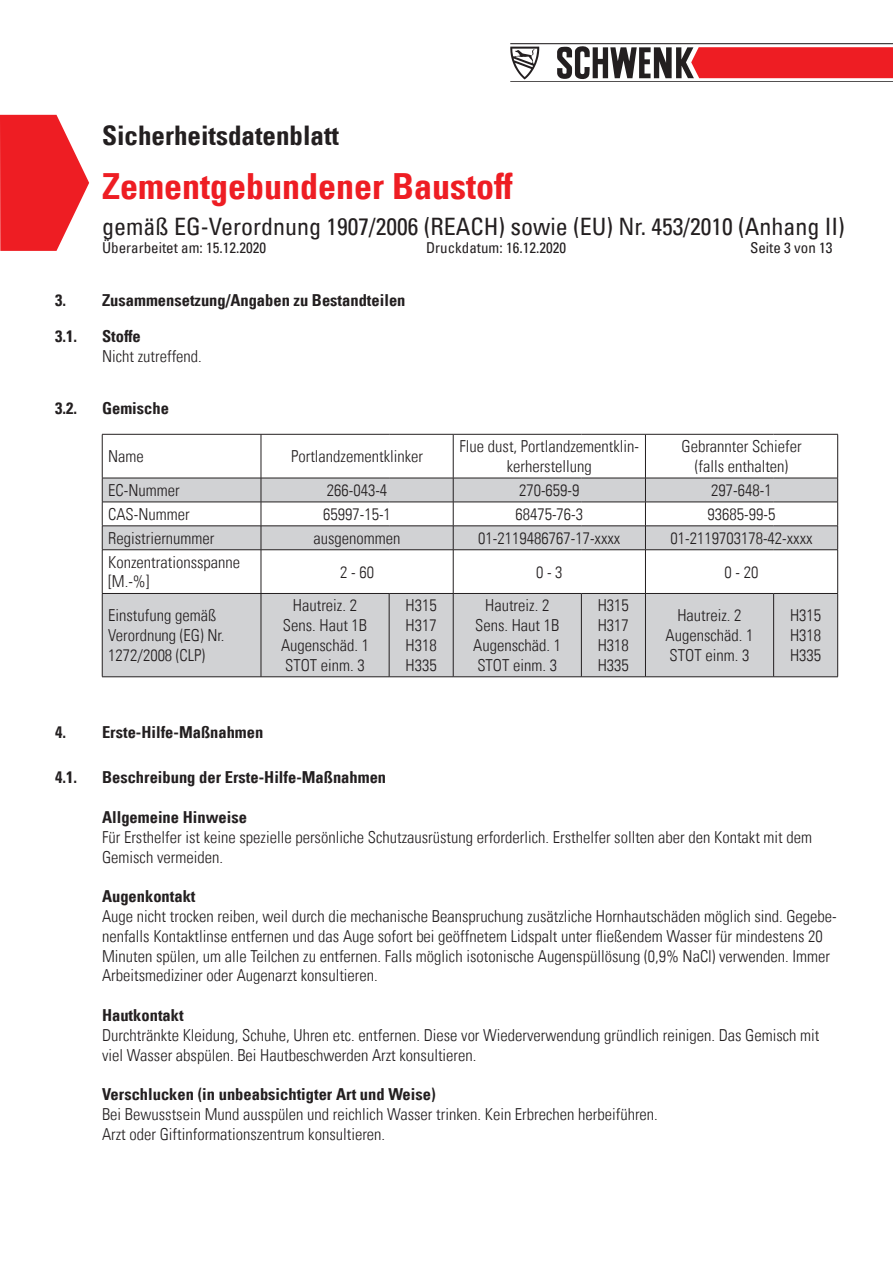
<style>
.page{position:relative;width:893px;height:1263px;background:#fff}
.page>*{position:absolute;margin:0;border:0;box-sizing:border-box;transform-origin:0 0}
.t1{font:36px "Univers Com 67 Bold Cond";color:#ee1d23}
.t2{font:27px "Univers Com 67 Bold Cond";color:#231f20}
.t3{font:condensed 24px "Univers Com 57";color:#231f20}
.t4{font:16.5px/19.8px "Univers Com 47 Light Cond";color:#231f20}
.t5{font:16.5px/36px "Univers Com 67 Bold Cond";color:#231f20}
.t6{font:condensed 15px "Univers Com 57";color:#231f20}
</style>
<div class="page">
<hr style="left:510px;top:81px;width:383px;height:1px;background:#231f20">
<hr style="left:510px;top:43px;width:383px;height:1px;background:#231f20">
<svg style="left:510px;top:47px;width:29px;height:32px"></svg>
<svg style="left:557px;top:46px;width:336px;height:33px"></svg>
<svg style="left:0;top:115px;width:89px;height:136px"></svg>
<svg style="left:103px;top:435px;width:734px;height:43px"></svg>
<svg style="left:103px;top:479px;width:734px;height:197px;fill:#d1d2d4"></svg>
<hr style="left:102px;top:434px;width:159px;height:1px;background:#231f20">
<hr style="left:102px;top:434px;width:1px;height:44px;background:#231f20">
<hr style="left:261px;top:434px;width:128px;height:1px;background:#231f20">
<hr style="left:261px;top:434px;width:1px;height:44px;background:#231f20">
<hr style="left:389px;top:434px;width:64px;height:1px;background:#231f20">
<hr style="left:453px;top:434px;width:128px;height:1px;background:#231f20">
<hr style="left:453px;top:434px;width:1px;height:44px;background:#231f20">
<hr style="left:581px;top:434px;width:64px;height:1px;background:#231f20">
<hr style="left:645px;top:434px;width:129px;height:1px;background:#231f20">
<hr style="left:645px;top:434px;width:1px;height:44px;background:#231f20">
<hr style="left:774px;top:434px;width:64px;height:1px;background:#231f20">
<hr style="left:837px;top:434px;width:1px;height:44px;background:#231f20">
<hr style="left:102px;top:478px;width:159px;height:1px;background:#231f20">
<hr style="left:261px;top:478px;width:128px;height:1px;background:#231f20">
<hr style="left:389px;top:478px;width:64px;height:1px;background:#231f20">
<hr style="left:453px;top:478px;width:128px;height:1px;background:#231f20">
<hr style="left:581px;top:478px;width:64px;height:1px;background:#231f20">
<hr style="left:645px;top:478px;width:129px;height:1px;background:#231f20">
<hr style="left:774px;top:478px;width:64px;height:1px;background:#231f20">
<hr style="left:102px;top:502px;width:159px;height:1px;background:#231f20">
<hr style="left:261px;top:502px;width:128px;height:1px;background:#231f20">
<hr style="left:389px;top:502px;width:64px;height:1px;background:#231f20">
<hr style="left:453px;top:502px;width:128px;height:1px;background:#231f20">
<hr style="left:581px;top:502px;width:64px;height:1px;background:#231f20">
<hr style="left:645px;top:502px;width:129px;height:1px;background:#231f20">
<hr style="left:774px;top:502px;width:64px;height:1px;background:#231f20">
<hr style="left:102px;top:526px;width:159px;height:1px;background:#231f20">
<svg style="left:102px;top:478px;width:1px;height:71px"></svg>
<hr style="left:261px;top:526px;width:128px;height:1px;background:#231f20">
<svg style="left:261px;top:478px;width:1px;height:71px"></svg>
<hr style="left:389px;top:526px;width:64px;height:1px;background:#231f20">
<hr style="left:453px;top:526px;width:128px;height:1px;background:#231f20">
<svg style="left:453px;top:478px;width:1px;height:71px"></svg>
<hr style="left:581px;top:526px;width:64px;height:1px;background:#231f20">
<hr style="left:645px;top:526px;width:129px;height:1px;background:#231f20">
<svg style="left:645px;top:478px;width:1px;height:71px"></svg>
<hr style="left:774px;top:526px;width:64px;height:1px;background:#231f20">
<hr style="left:102px;top:549px;width:159px;height:1px;background:#231f20">
<hr style="left:102px;top:550px;width:1px;height:43px;background:#231f20">
<hr style="left:261px;top:549px;width:128px;height:1px;background:#231f20">
<hr style="left:261px;top:550px;width:1px;height:43px;background:#231f20">
<hr style="left:389px;top:549px;width:64px;height:1px;background:#231f20">
<hr style="left:453px;top:549px;width:128px;height:1px;background:#231f20">
<hr style="left:453px;top:550px;width:1px;height:43px;background:#231f20">
<hr style="left:581px;top:549px;width:64px;height:1px;background:#231f20">
<hr style="left:645px;top:549px;width:129px;height:1px;background:#231f20">
<hr style="left:645px;top:550px;width:1px;height:43px;background:#231f20">
<hr style="left:774px;top:549px;width:64px;height:1px;background:#231f20">
<hr style="left:102px;top:593px;width:159px;height:1px;background:#231f20">
<hr style="left:102px;top:594px;width:1px;height:83px;background:#231f20">
<hr style="left:261px;top:593px;width:128px;height:1px;background:#231f20">
<hr style="left:261px;top:594px;width:1px;height:83px;background:#231f20">
<hr style="left:389px;top:593px;width:64px;height:1px;background:#231f20">
<hr style="left:389px;top:594px;width:1px;height:83px;background:#231f20">
<hr style="left:453px;top:593px;width:128px;height:1px;background:#231f20">
<hr style="left:453px;top:594px;width:1px;height:83px;background:#231f20">
<hr style="left:581px;top:593px;width:64px;height:1px;background:#231f20">
<hr style="left:581px;top:594px;width:1px;height:83px;background:#231f20">
<hr style="left:645px;top:593px;width:129px;height:1px;background:#231f20">
<hr style="left:645px;top:594px;width:1px;height:83px;background:#231f20">
<hr style="left:774px;top:593px;width:64px;height:1px;background:#231f20">
<hr style="left:773px;top:594px;width:1px;height:83px;background:#231f20">
<hr style="left:837px;top:594px;width:1px;height:83px;background:#231f20">
<hr style="left:102px;top:676px;width:159px;height:1px;background:#231f20">
<hr style="left:261px;top:676px;width:128px;height:1px;background:#231f20">
<hr style="left:389px;top:676px;width:64px;height:1px;background:#231f20">
<hr style="left:453px;top:676px;width:128px;height:1px;background:#231f20">
<hr style="left:581px;top:676px;width:64px;height:1px;background:#231f20">
<hr style="left:645px;top:676px;width:129px;height:1px;background:#231f20">
<hr style="left:774px;top:676px;width:64px;height:1px;background:#231f20">
<svg style="left:837px;top:478px;width:1px;height:72px"></svg>
<hr style="left:837px;top:550px;width:1px;height:43px;background:#231f20">
<h2 class="t2" style="left:102px;top:119px;width:239px">Sicherheitsdatenblatt</h2>
<h1 class="t1" style="left:102px;top:164px;width:412px">Zementgebundener Baustoff</h1>
<h3 class="t3" style="left:102px;top:211px;width:744px">gemäß EG-Verordnung 1907/2006 (REACH) sowie (EU) Nr. 453/2010 (Anhang II)</h3>
<p class="t6" style="left:102px;top:238px;width:166px">Überarbeitet am: 15.12.2020</p>
<p class="t6" style="left:426px;top:238px;width:141px">Druckdatum: 16.12.2020</p>
<p class="t6" style="left:750px;top:238px;width:84px">Seite 3 von 13</p>
<p class="t5" style="left:55px;top:282px;width:352px">3. Zusammensetzung/Angaben zu Bestandteilen<br>3.1.</p>
<p class="t5" style="left:102px;top:318px;width:40px">Stoffe</p>
<p class="t4" style="left:102px;top:346px;width:101px">Nicht zutreffend.</p>
<p class="t5" style="left:55px;top:390px;width:23px">3.2.</p>
<p class="t5" style="left:102px;top:390px;width:68px">Gemische</p>
<p class="t4" style="left:108px;top:446px;width:37px">Name</p>
<p class="t4" style="left:291px;top:446px;width:133px">Portlandzementklinker</p>
<p class="t4" style="left:460px;top:436px;width:181px;text-align:center">Flue dust, Portlandzementklin&shy;kerherstellung</p>
<p class="t4" style="left:681px;top:436px;width:122px;text-align:center">Gebrannter Schiefer (falls enthalten)</p>
<p class="t4" style="left:108px;top:480px;width:73px">EC-Nummer</p>
<p class="t4" style="left:327px;top:480px;width:62px">266-043-4</p>
<p class="t4" style="left:519px;top:480px;width:62px">270-659-9</p>
<p class="t4" style="left:711px;top:480px;width:62px">297-648-1</p>
<p class="t4" style="left:108px;top:504px;width:83px">CAS-Nummer</p>
<p class="t4" style="left:323px;top:504px;width:69px">65997-15-1</p>
<p class="t4" style="left:515px;top:504px;width:69px">68475-76-3</p>
<p class="t4" style="left:708px;top:504px;width:69px">93685-99-5</p>
<p class="t4" style="left:108px;top:528px;width:108px">Registriernummer</p>
<p class="t4" style="left:314px;top:528px;width:89px">ausgenommen</p>
<p class="t4" style="left:478px;top:528px;width:143px">01-2119486767-17-xxxx</p>
<p class="t4" style="left:670px;top:528px;width:143px">01-2119703178-42-xxxx</p>
<p class="t4" style="left:108px;top:552px;width:133px">Konzentrationsspanne [M.-%]</p>
<p class="t4" style="left:340px;top:562px;width:35px">2 - 60</p>
<p class="t4" style="left:536px;top:562px;width:28px">0 - 3</p>
<p class="t4" style="left:725px;top:562px;width:35px">0 - 20</p>
<p class="t4" style="left:108px;top:605px;width:118px">Einstufung gemäß<br>Verordnung (EG) Nr.<br>1272/2008 (CLP)</p>
<p class="t4" style="left:281px;top:596px;width:89px;text-align:center">Hautreiz. 2<br>Sens. Haut 1B<br>Augenschäd. 1<br>STOT einm. 3</p>
<p class="t4" style="left:406px;top:596px;width:33px;text-align:justify">H315<br>H317<br>H318<br>H335</p>
<p class="t4" style="left:473px;top:596px;width:89px;text-align:center">Hautreiz. 2<br>Sens. Haut 1B<br>Augenschäd. 1<br>STOT einm. 3</p>
<p class="t4" style="left:598px;top:596px;width:33px;text-align:justify">H315<br>H317<br>H318<br>H335</p>
<p class="t4" style="left:665px;top:605px;width:89px;text-align:center">Hautreiz. 2<br>Augenschäd. 1<br>STOT einm. 3</p>
<p class="t4" style="left:790px;top:605px;width:33px;text-align:justify">H315<br>H318<br>H335</p>
<p class="t5" style="left:55px;top:714px;width:210px">4. Erste-Hilfe-Maßnahmen</p>
<p class="t5" style="left:55px;top:759px;width:23px">4.1.</p>
<p class="t5" style="left:102px;top:759px;width:286px">Beschreibung der Erste-Hilfe-Maßnahmen</p>
<p class="t5" style="left:102px;top:799px;width:146px">Allgemeine Hinweise</p>
<p class="t4" style="left:102px;top:827px;width:712px">Für Ersthelfer ist keine spezielle persönliche Schutzausrüstung erforderlich. Ersthelfer sollten aber den Kontakt mit dem<br>Gemisch vermeiden.</p>
<p class="t5" style="left:102px;top:878px;width:95px">Augenkontakt</p>
<p class="t4" style="left:102px;top:906px;width:736px">Auge nicht trocken reiben, weil durch die mechanische Beanspruchung zusätzliche Hornhautschäden möglich sind. Gegebe&shy;nenfalls Kontaktlinse entfernen und das Auge sofort bei geöffnetem Lidspalt unter fließendem Wasser für mindestens 20<br>Minuten spülen, um alle Teilchen zu entfernen. Falls möglich isotonische Augenspüllösung (0,9% NaCl) verwenden. Immer Arbeitsmediziner oder Augenarzt konsultieren.</p>
<p class="t5" style="left:102px;top:997px;width:83px">Hautkontakt</p>
<p class="t4" style="left:102px;top:1025px;width:719px">Durchtränkte Kleidung, Schuhe, Uhren etc. entfernen. Diese vor Wiederverwendung gründlich reinigen. Das Gemisch mit viel Wasser abspülen. Bei Hautbeschwerden Arzt konsultieren.</p>
<p class="t5" style="left:102px;top:1076px;width:335px">Verschlucken (in unbeabsichtigter Art und Weise)</p>
<p class="t4" style="left:102px;top:1104px;width:557px">Bei Bewusstsein Mund ausspülen und reichlich Wasser trinken. Kein Erbrechen herbeiführen.<br>Arzt oder Giftinformationszentrum konsultieren.</p>
</div>
